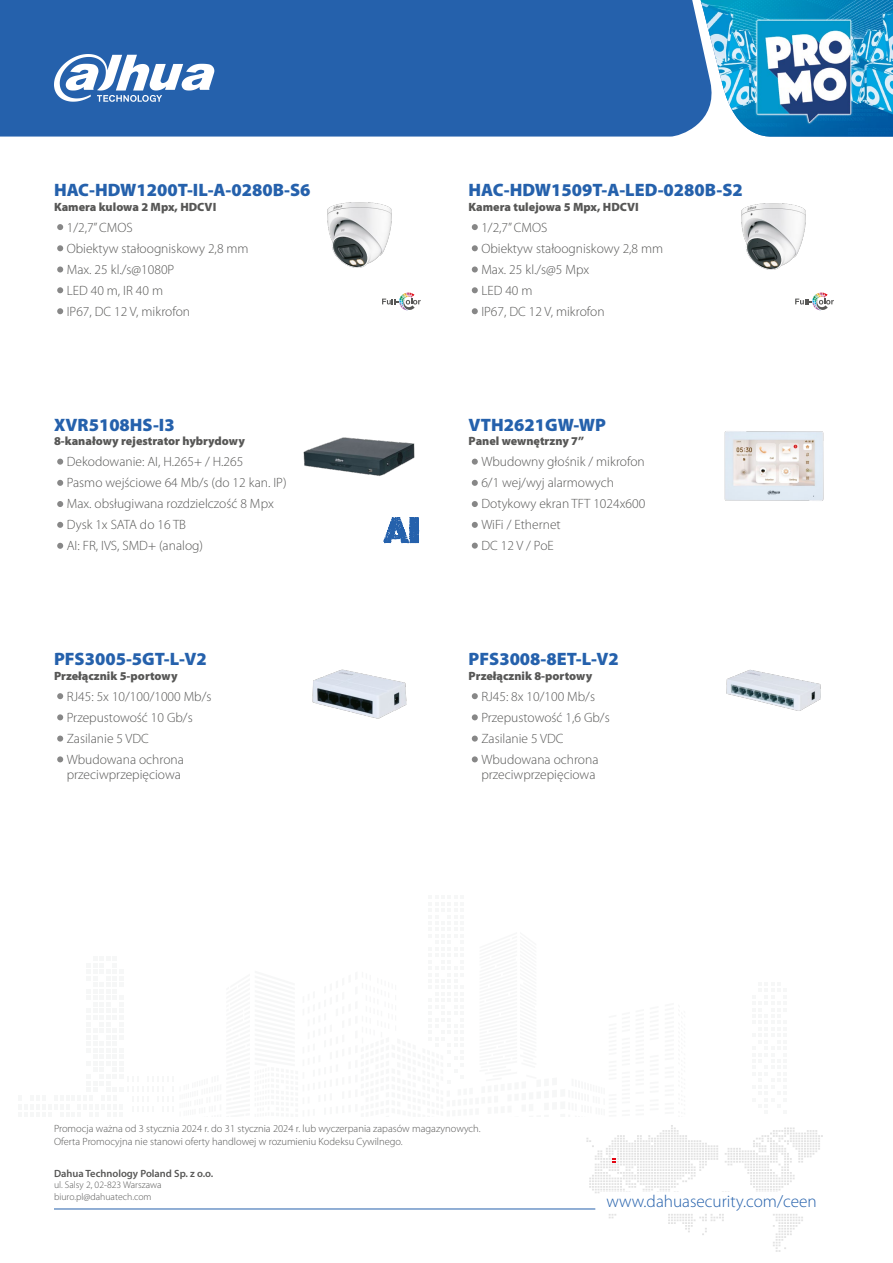
<style>
.page{position:relative;width:893px;height:1263px;background:#fff}
.page>*{position:absolute;margin:0;border:0;box-sizing:border-box;transform-origin:0 0}
.t1{font:900 18px "Myriad Pro";color:#2561ac}
.t2{font:300 17.25px "Myriad Pro";color:#2561ac}
.t3{font:300 13.5px/21px "Myriad Pro";color:#575756}
.t4{font:900 12px "Myriad Pro";color:#575756}
.t5{font:300 10.5px/12.6px "Myriad Pro";color:#575756}
.t6{font:600 10.5px "Myriad Pro";color:#575756}
.t7{font:300 9.75px/11.7px "Myriad Pro";color:#575756}
</style>
<div class="page">
<div style="left:0;top:0;width:648px;height:137px;background:#2561ac"></div>
<div style="left:648px;top:0;width:45px;height:137px;background:#2561ac"></div>
<img style="left:693px;top:0;width:200px;height:137px">
<svg style="left:54px;top:54px;width:160px;height:48px"></svg>
<svg style="left:179px;top:1125px;width:644px;height:127px"></svg>
<div style="left:600px;top:1192px;width:223px;height:21px;background:#fff"></div>
<hr style="left:54px;top:1208px;width:541px;height:1px;background:#2561ac">
<img style="left:312px;top:670px;width:94px;height:48px">
<svg style="left:57px;top:693px;width:6px;height:6px"></svg>
<div style="left:57px;top:735px;width:6px;height:7px;background:#878787;border-radius:50%"></div>
<svg style="left:57px;top:756px;width:6px;height:6px"></svg>
<svg style="left:57px;top:714px;width:6px;height:6px"></svg>
<img style="left:727px;top:670px;width:94px;height:41px">
<svg style="left:472px;top:693px;width:6px;height:6px"></svg>
<div style="left:472px;top:735px;width:6px;height:7px;background:#878787;border-radius:50%"></div>
<svg style="left:472px;top:756px;width:6px;height:6px"></svg>
<svg style="left:472px;top:714px;width:6px;height:6px"></svg>
<img style="left:303px;top:437px;width:112px;height:39px">
<svg style="left:57px;top:459px;width:6px;height:6px"></svg>
<svg style="left:57px;top:501px;width:6px;height:6px"></svg>
<svg style="left:57px;top:543px;width:6px;height:6px"></svg>
<svg style="left:57px;top:480px;width:6px;height:6px"></svg>
<svg style="left:57px;top:522px;width:6px;height:6px"></svg>
<svg style="left:384px;top:517px;width:35px;height:26px"></svg>
<img style="left:327px;top:202px;width:65px;height:66px">
<svg style="left:57px;top:224px;width:6px;height:6px"></svg>
<svg style="left:57px;top:266px;width:6px;height:6px"></svg>
<svg style="left:57px;top:308px;width:6px;height:6px"></svg>
<svg style="left:57px;top:245px;width:6px;height:6px"></svg>
<svg style="left:57px;top:287px;width:6px;height:6px"></svg>
<svg style="left:382px;top:293px;width:39px;height:17px"></svg>
<img style="left:741px;top:203px;width:65px;height:67px">
<svg style="left:472px;top:224px;width:6px;height:6px"></svg>
<svg style="left:472px;top:266px;width:6px;height:6px"></svg>
<svg style="left:472px;top:308px;width:6px;height:6px"></svg>
<svg style="left:472px;top:245px;width:6px;height:6px"></svg>
<svg style="left:472px;top:287px;width:6px;height:6px"></svg>
<svg style="left:795px;top:293px;width:39px;height:17px"></svg>
<img style="left:724px;top:431px;width:100px;height:70px">
<svg style="left:472px;top:459px;width:6px;height:6px"></svg>
<svg style="left:472px;top:501px;width:6px;height:6px"></svg>
<svg style="left:472px;top:522px;width:6px;height:6px"></svg>
<svg style="left:472px;top:480px;width:6px;height:6px"></svg>
<svg style="left:472px;top:543px;width:6px;height:6px"></svg>
<h1 class="t1" style="left:54px;top:178px;width:258px">HAC-HDW1200T-IL-A-0280B-S6</h1>
<p class="t4" style="left:54px;top:199px;width:164px">Kamera kulowa 2 Mpx, HDCVI</p>
<p class="t3" style="left:67px;top:217px;width:183px">1/2,7” CMOS<br>Obiektyw stałoogniskowy 2,8 mm<br>Max. 25 kl./s@1080P<br>LED 40 m, IR 40 m<br>IP67, DC 12 V, mikrofon</p>
<h1 class="t1" style="left:54px;top:413px;width:122px">XVR5108HS-I3</h1>
<p class="t4" style="left:54px;top:433px;width:192px">8-kanałowy rejestrator hybrydowy</p>
<p class="t3" style="left:67px;top:451px;width:221px">Dekodowanie: AI, H.265+ / H.265<br>Pasmo wejściowe 64 Mb/s (do 12 kan. IP)<br>Max. obsługiwana rozdzielczość 8 Mpx<br>Dysk 1x SATA do 16 TB<br>AI: FR, IVS, SMD+ (analog)</p>
<h1 class="t1" style="left:54px;top:647px;width:154px">PFS3005-5GT-L-V2</h1>
<p class="t4" style="left:54px;top:668px;width:125px">Przełącznik 5-portowy</p>
<p class="t3" style="left:67px;top:686px;width:146px">RJ45: 5x 10/100/1000 Mb/s<br>Przepustowość 10 Gb/s<br>Zasilanie 5 VDC<br>Wbudowana ochrona</p>
<p class="t3" style="left:67px;top:764px;width:116px">przeciwprzepięciowa</p>
<h1 class="t1" style="left:469px;top:178px;width:276px">HAC-HDW1509T-A-LED-0280B-S2</h1>
<p class="t4" style="left:469px;top:199px;width:172px">Kamera tulejowa 5 Mpx, HDCVI</p>
<p class="t3" style="left:481px;top:217px;width:183px">1/2,7” CMOS<br>Obiektyw stałoogniskowy 2,8 mm<br>Max. 25 kl./s@5 Mpx<br>LED 40 m<br>IP67, DC 12 V, mikrofon</p>
<h1 class="t1" style="left:469px;top:413px;width:139px">VTH2621GW-WP</h1>
<p class="t4" style="left:469px;top:433px;width:117px">Panel wewnętrzny 7’’</p>
<p class="t3" style="left:481px;top:451px;width:165px">Wbudowny głośnik / mikrofon<br>6/1 wej/wyj alarmowych<br>Dotykowy ekran TFT 1024x600<br>WiFi / Ethernet<br>DC 12 V / PoE</p>
<h1 class="t1" style="left:469px;top:647px;width:152px">PFS3008-8ET-L-V2</h1>
<p class="t4" style="left:469px;top:668px;width:125px">Przełącznik 8-portowy</p>
<p class="t3" style="left:481px;top:686px;width:130px">RJ45: 8x 10/100 Mb/s<br>Przepustowość 1,6 Gb/s<br>Zasilanie 5 VDC<br>Wbudowana ochrona</p>
<p class="t3" style="left:481px;top:764px;width:116px">przeciwprzepięciowa</p>
<p class="t5" style="left:54px;top:1122px;width:428px">Promocja ważna od 3 stycznia 2024 r. do 31 stycznia 2024 r. lub wyczerpania zapasów magazynowych.<br>Oferta Promocyjna nie stanowi oferty handlowej w rozumieniu Kodeksu Cywilnego.</p>
<p class="t6" style="left:54px;top:1166px;width:161px">Dahua Technology Poland Sp. z o.o.</p>
<p class="t7" style="left:54px;top:1179px;width:109px">ul. Salsy 2, 02-823 Warszawa biuro.pl@dahuatech.com</p>
<p class="t2" style="left:607px;top:1191px;width:212px">www.dahuasecurity.com/ceen</p>
</div>
